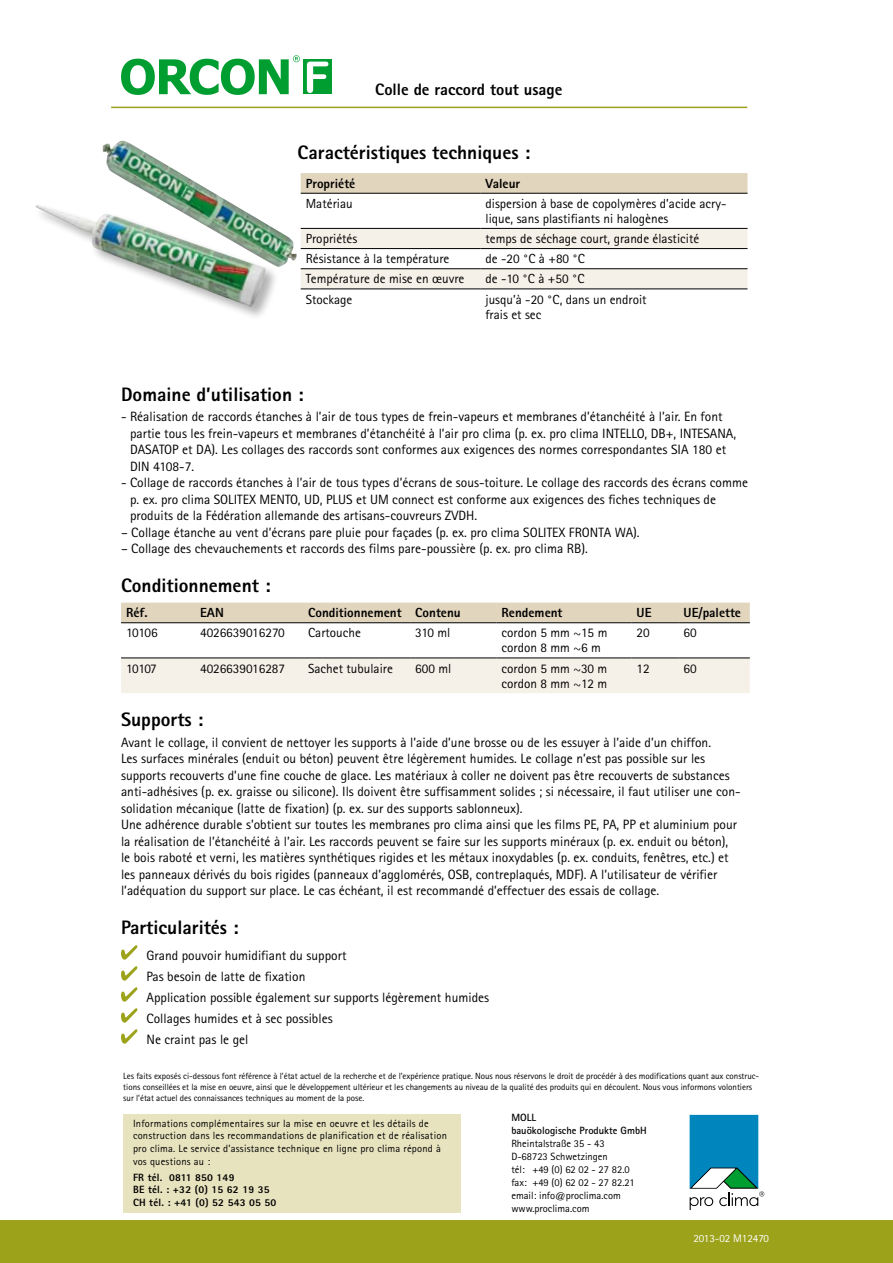
<style>
.page{position:relative;width:893px;height:1263px;background:#fff}
.page>*{position:absolute;margin:0;border:0;box-sizing:border-box;transform-origin:0 0}
.t1{font:800 19.5px "Rotis Sans Serif Pro";color:#000}
.t2{font:800 16.5px "Rotis Sans Serif Pro";color:#000}
.t3{font:13.5px/16.5px "Rotis Sans Serif Pro";color:#000}
.t4{font:13.2px/15px "Rotis Sans Serif Pro";color:#000}
.t5{font:800 13.2px "Rotis Sans Serif Pro";color:#000}
.t6{font:10.95px "Rotis Sans Serif Pro";color:#fff}
.t7{font:10.5px/12.8px "Rotis Sans Serif Pro";letter-spacing:.02em;color:#000}
.t8{font:10.5px/12.9px "Rotis Sans Serif Pro";color:#000}
.t9{font:800 10.5px/12.8px "Rotis Sans Serif Pro";letter-spacing:.02em;color:#000}
.t10{font:700 10.5px/12.9px "Rotis Sans Serif Pro";color:#000}
.t11{font:9px/11.2px "Rotis Sans Serif Pro";letter-spacing:-.005em;color:#000}
</style>
<div class="page">
<div style="left:0;top:1220px;width:893px;height:43px;background:#9ca219"></div>
<svg style="left:690px;top:1115px;width:74px;height:95px"></svg>
<div style="left:123px;top:1114px;width:338px;height:98px;background:#e8e3bf"></div>
<img style="left:102px;top:141px;width:195px;height:126px">
<svg style="left:121px;top:55px;width:179px;height:40px"></svg>
<svg style="left:303px;top:59px;width:29px;height:35px"></svg>
<svg style="left:307px;top:62px;width:21px;height:31px"></svg>
<div style="left:301px;top:173px;width:446px;height:20px;background:#e2d5bd"></div>
<svg style="left:301px;top:229px;width:446px;height:61px"></svg>
<hr style="left:301px;top:193px;width:179px;height:1px;background:#000">
<hr style="left:480px;top:193px;width:267px;height:1px;background:#000">
<hr style="left:301px;top:228px;width:179px;height:1px;background:#000">
<hr style="left:480px;top:228px;width:267px;height:1px;background:#000">
<hr style="left:301px;top:248px;width:179px;height:1px;background:#000">
<hr style="left:480px;top:248px;width:267px;height:1px;background:#000">
<hr style="left:301px;top:268px;width:179px;height:1px;background:#000">
<hr style="left:480px;top:268px;width:267px;height:1px;background:#000">
<hr style="left:301px;top:288px;width:179px;height:1px;background:#000">
<hr style="left:480px;top:288px;width:267px;height:1px;background:#000">
<div style="left:121px;top:603px;width:629px;height:19px;background:#e2d5bd"></div>
<div style="left:121px;top:658px;width:629px;height:35px;background:#f6f1e8"></div>
<hr style="left:121px;top:622px;width:74px;height:1px;background:#000">
<hr style="left:195px;top:622px;width:108px;height:1px;background:#000">
<hr style="left:303px;top:622px;width:107px;height:1px;background:#000">
<hr style="left:410px;top:622px;width:86px;height:1px;background:#000">
<hr style="left:496px;top:622px;width:135px;height:1px;background:#000">
<hr style="left:631px;top:622px;width:47px;height:1px;background:#000">
<hr style="left:678px;top:622px;width:72px;height:1px;background:#000">
<hr style="left:121px;top:657px;width:74px;height:1px;background:#000">
<hr style="left:195px;top:657px;width:108px;height:1px;background:#000">
<hr style="left:303px;top:657px;width:107px;height:1px;background:#000">
<hr style="left:410px;top:657px;width:86px;height:1px;background:#000">
<hr style="left:496px;top:657px;width:135px;height:1px;background:#000">
<hr style="left:631px;top:657px;width:47px;height:1px;background:#000">
<hr style="left:678px;top:657px;width:72px;height:1px;background:#000">
<svg style="left:121px;top:945px;width:17px;height:15px"></svg>
<svg style="left:121px;top:966px;width:17px;height:15px"></svg>
<svg style="left:121px;top:987px;width:17px;height:15px"></svg>
<svg style="left:121px;top:1008px;width:17px;height:15px"></svg>
<svg style="left:121px;top:1029px;width:17px;height:15px"></svg>
<div style="left:34px;top:203px;width:245px;height:118px;background:#000;opacity:.3"></div>
<img style="left:35px;top:204px;width:231px;height:104px">
<hr style="left:111px;top:107px;width:636px;height:1px;background:#9ca219">
<p class="t2" style="left:375px;top:79px;width:189px">Colle de raccord tout usage</p>
<h1 class="t1" style="left:298px;top:140px;width:234px">Caractéristiques techniques :</h1>
<p class="t5" style="left:306px;top:175px;width:51px">Propriété</p>
<p class="t5" style="left:485px;top:175px;width:36px">Valeur</p>
<p class="t4" style="left:306px;top:196px;width:48px">Matériau</p>
<p class="t4" style="left:485px;top:196px;width:242px">dispersion à base de copolymères d’acide acry&shy;lique, sans plastifiants ni halogènes</p>
<p class="t4" style="left:306px;top:231px;width:53px">Propriétés</p>
<p class="t4" style="left:485px;top:231px;width:215px">temps de séchage court, grande élasticité</p>
<p class="t4" style="left:306px;top:251px;width:145px">Résistance à la température</p>
<p class="t4" style="left:485px;top:251px;width:101px">de -20 °C à +80 °C</p>
<p class="t4" style="left:306px;top:271px;width:160px">Température de mise en œuvre</p>
<p class="t4" style="left:485px;top:271px;width:101px">de -10 °C à +50 °C</p>
<p class="t4" style="left:306px;top:292px;width:48px">Stockage</p>
<p class="t4" style="left:485px;top:292px;width:163px">jusqu’à -20 °C, dans un endroit frais et sec</p>
<h1 class="t1" style="left:121px;top:382px;width:184px">Domaine d’utilisation :</h1>
<p class="t3" style="left:130px;top:409px;width:608px;text-indent:-9px">- Réalisation de raccords étanches à l’air de tous types de frein-vapeurs et membranes d’étanchéité à l’air. En font partie tous les frein-vapeurs et membranes d’étanchéité à l’air pro clima (p. ex. pro clima INTELLO, DB+, INTESANA, DASATOP et DA). Les collages des raccords sont conformes aux exigences des normes correspondantes SIA 180 et DIN 4108-7.</p>
<p class="t3" style="left:130px;top:475px;width:619px;text-indent:-9px">- Collage de raccords étanches à l’air de tous types d’écrans de sous-toiture. Le collage des raccords des écrans comme p. ex. pro clima SOLITEX MENTO, UD, PLUS et UM connect est conforme aux exigences des fiches techniques de produits de la Fédération allemande des artisans-couvreurs ZVDH.</p>
<p class="t3" style="left:121px;top:524px;width:520px">– Collage étanche au vent d’écrans pare pluie pour façades (p. ex. pro clima SOLITEX FRONTA WA).</p>
<p class="t3" style="left:121px;top:541px;width:468px">– Collage des chevauchements et raccords des films pare-poussière (p. ex. pro clima RB).</p>
<h1 class="t1" style="left:121px;top:573px;width:151px">Conditionnement :</h1>
<p class="t5" style="left:126px;top:604px;width:23px">Réf.</p>
<p class="t5" style="left:200px;top:604px;width:25px">EAN</p>
<p class="t5" style="left:308px;top:604px;width:154px">Conditionnement Contenu</p>
<p class="t5" style="left:502px;top:604px;width:62px">Rendement</p>
<p class="t5" style="left:637px;top:604px;width:16px">UE</p>
<p class="t5" style="left:684px;top:604px;width:59px">UE/palette</p>
<p class="t4" style="left:126px;top:625px;width:33px">10106</p>
<p class="t4" style="left:200px;top:625px;width:86px">4026639016270</p>
<p class="t4" style="left:308px;top:625px;width:54px">Cartouche</p>
<p class="t4" style="left:415px;top:625px;width:37px">310 ml</p>
<p class="t4" style="left:502px;top:625px;width:107px">cordon 5 mm ~15 m cordon 8 mm ~6 m</p>
<p class="t4" style="left:637px;top:625px;width:15px">20</p>
<p class="t4" style="left:684px;top:625px;width:15px">60</p>
<p class="t4" style="left:126px;top:661px;width:32px">10107</p>
<p class="t4" style="left:200px;top:661px;width:87px">4026639016287</p>
<p class="t4" style="left:308px;top:661px;width:86px">Sachet tubulaire</p>
<p class="t4" style="left:415px;top:661px;width:38px">600 ml</p>
<p class="t4" style="left:502px;top:661px;width:107px">cordon 5 mm ~30 m cordon 8 mm ~12 m</p>
<p class="t4" style="left:637px;top:661px;width:15px">12</p>
<p class="t4" style="left:684px;top:661px;width:15px">60</p>
<h1 class="t1" style="left:121px;top:707px;width:84px">Supports :</h1>
<p class="t3" style="left:121px;top:734px;width:621px">Avant le collage, il convient de nettoyer les supports à l’aide d’une brosse ou de les essuyer à l’aide d’un chiffon.<br>Les surfaces minérales (enduit ou béton) peuvent être légèrement humides. Le collage n’est pas possible sur les supports recouverts d’une fine couche de glace. Les matériaux à coller ne doivent pas être recouverts de substances anti-adhésives (p. ex. graisse ou silicone). Ils doivent être suffisamment solides ; si nécessaire, il faut utiliser une con&shy;solidation mécanique (latte de fixation) (p. ex. sur des supports sablonneux).<br>Une adhérence durable s’obtient sur toutes les membranes pro clima ainsi que les films PE, PA, PP et aluminium pour la réalisation de l’étanchéité à l’air. Les raccords peuvent se faire sur les supports minéraux (p. ex. enduit ou béton), le bois raboté et verni, les matières synthétiques rigides et les métaux inoxydables (p. ex. conduits, fenêtres, etc.) et les panneaux dérivés du bois rigides (panneaux d’agglomérés, OSB, contreplaqués, MDF). A l’utilisateur de vérifier l’adéquation du support sur place. Le cas échéant, il est recommandé d’effectuer des essais de collage.</p>
<h1 class="t1" style="left:121px;top:915px;width:119px">Particularités :</h1>
<p class="t3" style="left:147px;top:945px;width:344px;line-height:21px">Grand pouvoir humidifiant du support<br>Pas besoin de latte de fixation<br>Application possible également sur supports légèrement humides Collages humides et à sec possibles<br>Ne craint pas le gel</p>
<p class="t11" style="left:123px;top:1070px;width:637px">Les faits exposés ci-dessous font référence à l’état actuel de la recherche et de l’expérience pratique. Nous nous réservons le droit de procédér à des modifications quant aux construc&shy;tions conseillées et la mise en oeuvre, ainsi que le développement ultérieur et les changements au niveau de la qualité des produits qui en découlent. Nous vous informons volontiers sur l’état actuel des connaissances techniques au moment de la pose.</p>
<p class="t7" style="left:133px;top:1117px;width:315px">Informations complémentaires sur la mise en oeuvre et les détails de construction dans les recommandations de planification et de réalisation pro clima. Le service d’assistance technique en ligne pro clima répond à vos questions au :</p>
<p class="t9" style="left:133px;top:1170px;width:145px">FR tél. 0811 850 149<br>BE tél. : +32 (0) 15 62 19 35<br>CH tél. : +41 (0) 52 543 05 50</p>
<p class="t10" style="left:511px;top:1111px;width:137px">MOLL<br>bauökologische Produkte GmbH</p>
<p class="t8" style="left:511px;top:1137px;width:125px">Rheintalstraße 35 - 43<br>D-68723 Schwetzingen<br>tél: +49 (0) 62 02 - 27 82.0 fax: +49 (0) 62 02 - 27 82.21 email: info@proclima.com www.proclima.com</p>
<p class="t6" style="left:693px;top:1231px;width:77px">2013-02 M12470</p>
</div>
